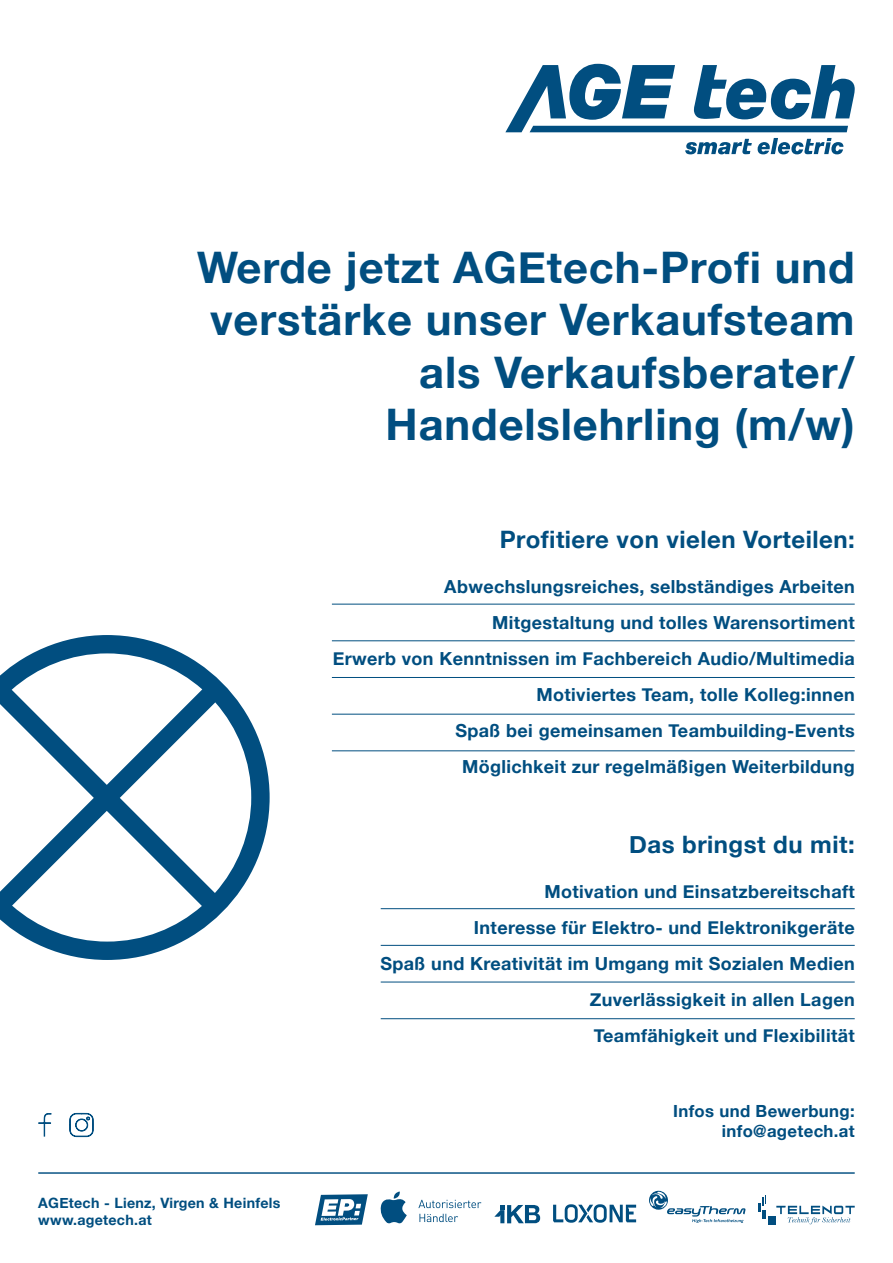
<style>
.page{position:relative;width:893px;height:1263px;background:#fff}
.page>*{position:absolute;margin:0;border:0;box-sizing:border-box;transform-origin:0 0}
.t1{font:700 43.5px/52.2px "Helvetica Neue";letter-spacing:.02em;color:#014e80;text-align:right}
.t2{font:700 24px "Helvetica Neue";letter-spacing:.02em;color:#014e80}
.t3{font:700 18px/36px "Helvetica Neue";letter-spacing:.02em;color:#014e80;text-align:right}
.t4{font:700 16.8px/20.1px "Helvetica Neue";letter-spacing:.02em;color:#014e80;text-align:right}
.t5{font:700 14.25px/17.1px "Helvetica Neue";letter-spacing:.02em;color:#014e80}
</style>
<div class="page">
<hr style="left:38px;top:1172px;width:817px;height:2px;background:#014e80">
<svg style="left:553px;top:1204px;width:83px;height:19px"></svg>
<svg style="left:380px;top:1191px;width:27px;height:33px"></svg>
<svg style="left:418px;top:1200px;width:63px;height:8px"></svg>
<svg style="left:419px;top:1214px;width:39px;height:8px"></svg>
<svg style="left:649px;top:1191px;width:96px;height:32px"></svg>
<svg style="left:494px;top:1205px;width:46px;height:18px"></svg>
<svg style="left:776px;top:1205px;width:79px;height:19px"></svg>
<div style="left:769px;top:1216px;width:7px;height:8px;background:#014e80"></div>
<svg style="left:758px;top:1195px;width:8px;height:24px"></svg>
<svg style="left:38px;top:1113px;width:14px;height:24px"></svg>
<svg style="left:69px;top:1113px;width:25px;height:24px"></svg>
<svg style="left:0;top:635px;width:270px;height:325px"></svg>
<hr style="left:332px;top:604px;width:523px;height:1px;background:#014e80">
<hr style="left:381px;top:908px;width:474px;height:1px;background:#014e80">
<hr style="left:332px;top:640px;width:523px;height:1px;background:#014e80">
<hr style="left:381px;top:945px;width:474px;height:1px;background:#014e80">
<hr style="left:332px;top:677px;width:523px;height:1px;background:#014e80">
<hr style="left:381px;top:982px;width:474px;height:1px;background:#014e80">
<hr style="left:381px;top:1018px;width:474px;height:1px;background:#014e80">
<hr style="left:332px;top:714px;width:523px;height:1px;background:#014e80">
<hr style="left:332px;top:750px;width:523px;height:1px;background:#014e80">
<svg style="left:315px;top:1194px;width:53px;height:31px"></svg>
<svg style="left:505px;top:64px;width:350px;height:68px"></svg>
<svg style="left:685px;top:139px;width:67px;height:15px"></svg>
<svg style="left:758px;top:138px;width:85px;height:16px"></svg>
<h1 class="t1" style="left:197px;top:243px;width:659px">Werde jetzt AGEtech-Profi und verstärke unser Verkaufsteam als Verkaufsberater/<br>Handelslehrling (m/w)</h1>
<h2 class="t2" style="left:500px;top:521px;width:356px">Profitiere von vielen Vorteilen:</h2>
<p class="t3" style="left:333px;top:569px;width:523px">Abwechslungsreiches, selbständiges Arbeiten Mitgestaltung und tolles Warensortiment<br>Erwerb von Kenntnissen im Fachbereich Audio/Multimedia Motiviertes Team, tolle Kolleg:innen<br>Spaß bei gemeinsamen Teambuilding-Events<br>Möglichkeit zur regelmäßigen Weiterbildung</p>
<h2 class="t2" style="left:629px;top:825px;width:227px">Das bringst du mit:</h2>
<p class="t3" style="left:380px;top:874px;width:476px">Motivation und Einsatzbereitschaft<br>Interesse für Elektro- und Elektronikgeräte<br>Spaß und Kreativität im Umgang mit Sozialen Medien Zuverlässigkeit in allen Lagen<br>Teamfähigkeit und Flexibilität</p>
<p class="t5" style="left:38px;top:1194px;width:244px">AGEtech - Lienz, Virgen &amp; Heinfels www.agetech.at</p>
<p class="t4" style="left:673px;top:1101px;width:183px">Infos und Bewerbung: info@agetech.at</p>
</div>
